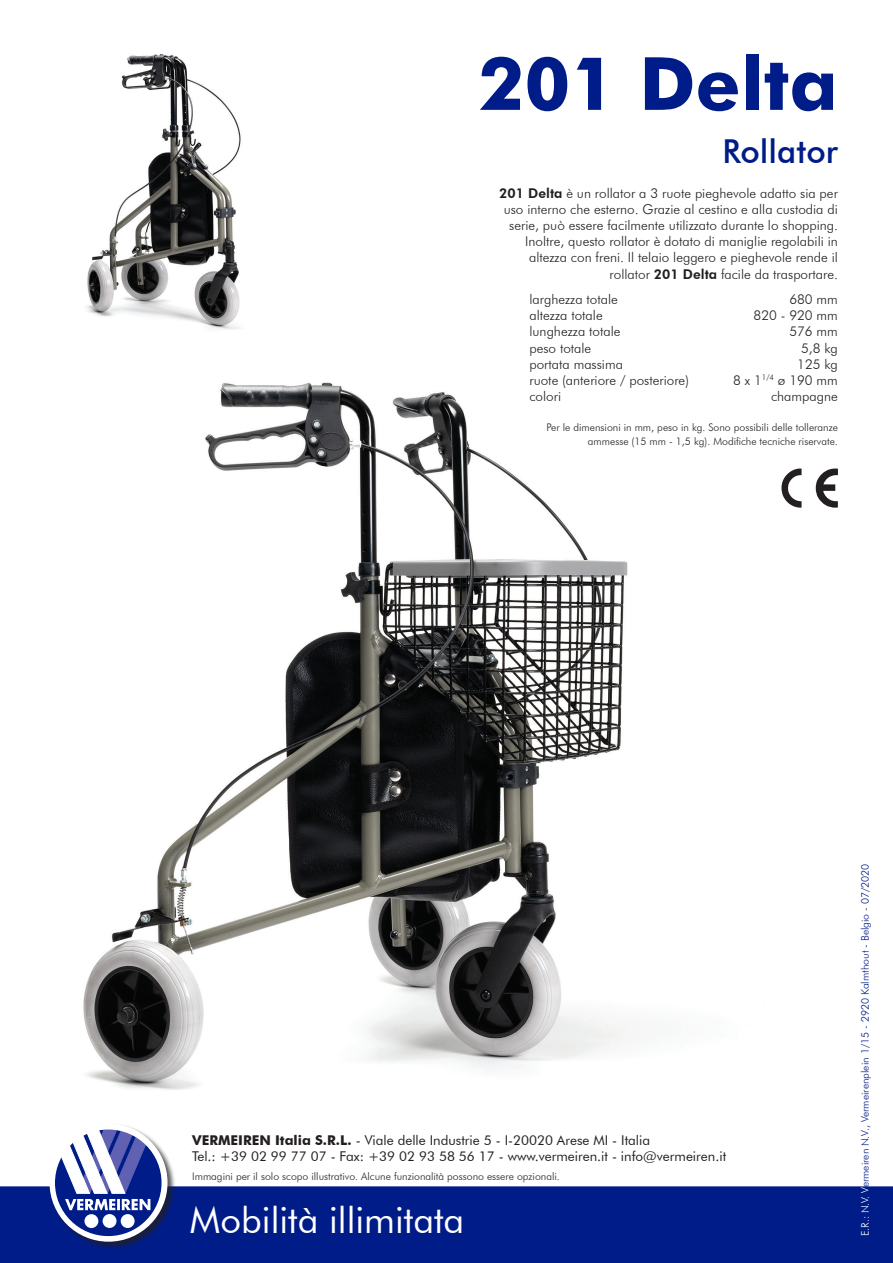
<style>
.page{position:relative;width:893px;height:1263px;background:#fff}
.page>*{position:absolute;margin:0;border:0;box-sizing:border-box;transform-origin:0 0}
.t1{font:700 73.5px "Futura BT";color:#001c88}
.t2{font:36.3px "Futura BT";color:#fff}
.t3{font:500 33px "Futura BT";color:#001c88}
.t4{font:300 13.5px/16.2px "Futura BT";color:#231f20;text-align:right}
.t5{font:13.5px "Futura BT";color:#231f20}
.t6{font:300 10.5px/13.5px "Futura BT";color:#231f20;text-align:right}
.t7{font:300 10.5px "Futura BT";color:#001c88}
.s1{font-weight:800}
.s2{font-weight:700}
.s3{color:#fff}
.s4{color:#231f20}
</style>
<div class="page">
<img style="left:83px;top:382px;width:554px;height:708px">
<img style="left:87px;top:54px;width:154px;height:276px">
<div style="left:0;top:1186px;width:893px;height:77px;background:#001c88"></div>
<div style="left:49px;top:1123px;width:127px;height:127px;background:#231f20;opacity:.75"></div>
<svg style="left:50px;top:1124px;width:118px;height:118px"></svg>
<svg style="left:781px;top:468px;width:57px;height:40px"></svg>
<p class="t1" style="left:478px;top:39px;width:361px">201 Delta</p>
<p class="t3" style="left:722px;top:131px;width:117px">Rollator</p>
<p class="t4" style="left:499px;top:185px;width:340px"><span class="s1">201 Delta</span> è un rollator a 3 ruote pieghevole adatto sia per uso interno che esterno. Grazie al cestino e alla custodia di serie, può essere facilmente utilizzato durante lo shopping.<br>Inoltre, questo rollator è dotato di maniglie regolabili in altezza con freni. Il telaio leggero e pieghevole rende il rollator <span class="s1">201 Delta</span> facile da trasportare.</p>
<p class="t4" style="left:529px;top:291px;width:90px">larghezza totale</p>
<p class="t4" style="left:789px;top:291px;width:50px">680 mm</p>
<p class="t4" style="left:529px;top:307px;width:75px">altezza totale</p>
<p class="t4" style="left:754px;top:307px;width:86px">820 - 920 mm</p>
<p class="t4" style="left:529px;top:323px;width:93px">lunghezza totale</p>
<p class="t4" style="left:789px;top:323px;width:50px">576 mm</p>
<p class="t4" style="left:529px;top:339px;width:63px">peso totale</p>
<p class="t4" style="left:801px;top:339px;width:38px">5,8 kg</p>
<p class="t4" style="left:529px;top:356px;width:95px">portata massima</p>
<p class="t4" style="left:797px;top:356px;width:42px">125 kg</p>
<p class="t4" style="left:529px;top:372px;width:161px">ruote (anteriore / posteriore)</p>
<p class="t4" style="left:733px;top:372px;width:106px">8 x 1<sup>1/4</sup> ø 190 mm</p>
<p class="t4" style="left:529px;top:388px;width:33px">colori</p>
<p class="t4" style="left:771px;top:388px;width:68px">champagne</p>
<p class="t6" style="left:547px;top:421px;width:293px">Per le dimensioni in mm, peso in kg. Sono possibili delle tolleranze ammesse (15 mm - 1,5 kg). Modifiche tecniche riservate.</p>
<p class="t5" style="left:192px;top:1132px;width:459px"><span class="s2">VERMEIREN Italia S.R.L.</span> - Viale delle Industrie 5 - I-20020 Arese MI - Italia</p>
<p class="t5" style="left:192px;top:1148px;width:535px">Tel.: +39 02 99 77 07 - Fax: +39 02 93 58 56 17 - www.vermeiren.it - info@vermeiren.it</p>
<p class="t6" style="left:192px;top:1169px;width:369px">Immagini per il solo scopo illustrativo. Alcune funzionalità possono essere opzionali.</p>
<p class="t2" style="left:190px;top:1198px;width:276px">Mobilità illimitata</p>
<p class="t7" style="left:859px;top:1236px;width:374px;rotate:-90deg"><span class="s3">E.R.: N.V. V</span>ermeiren N.V., Vermeirenplein 1/15 - 2920 Kalmthout - Belgio <span class="s4">-</span> 07/2020</p>
</div>
